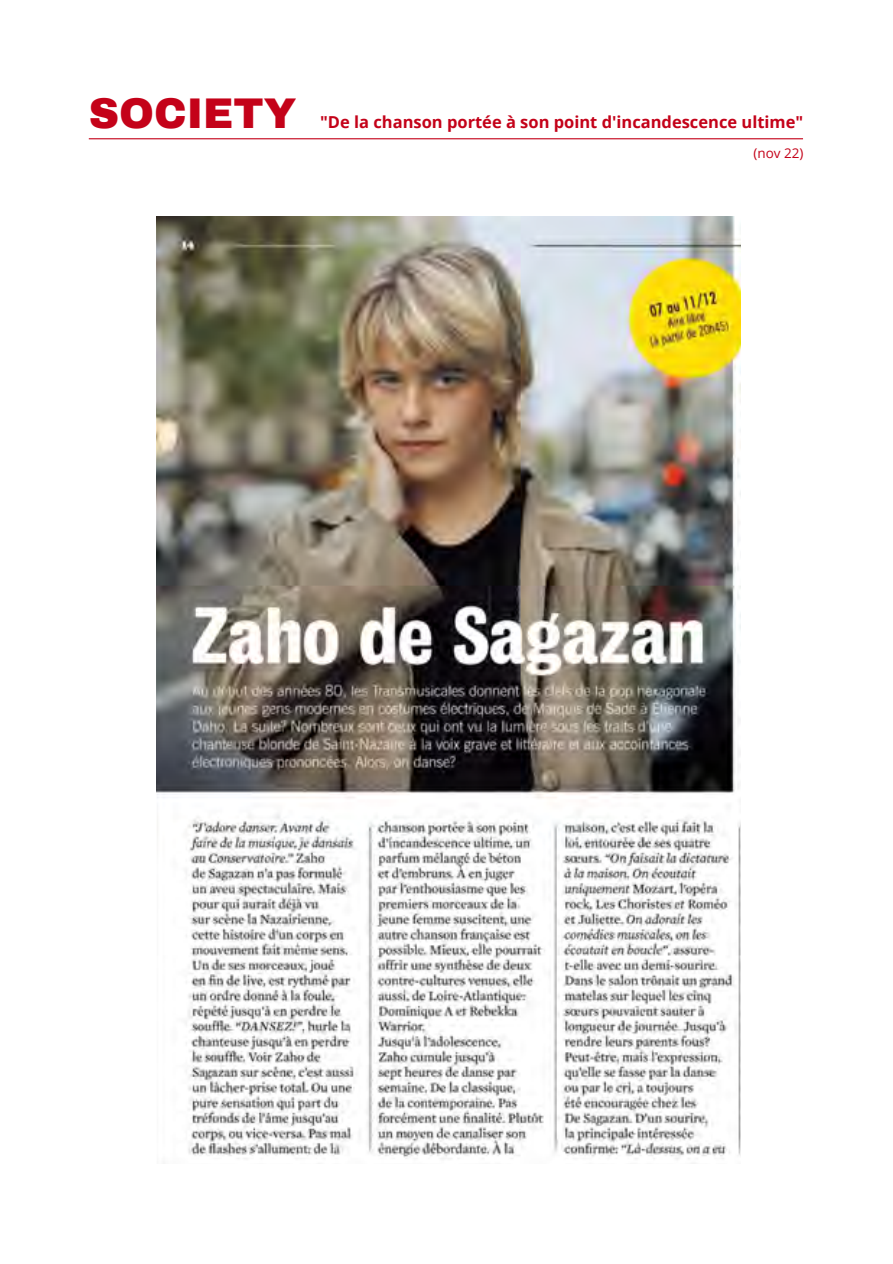
<style>
.page{position:relative;width:893px;height:1264px;background:#fff}
.page>*{position:absolute;margin:0;border:0;box-sizing:border-box;transform-origin:0 0}
.t1{font:900 42px "Archivo";color:#c40219}
.t2{font:700 16.5px "Open Sans";color:#c40219}
.t3{font:13.5px "Open Sans";color:#c40219}
</style>
<div class="page">
<hr style="left:89px;top:138px;width:714px;height:1px;background:#c40219">
<img style="left:157px;top:217px;width:583px;height:943px">
<h1 class="t1" style="left:89px;top:91px;width:209px">SOCIETY</h1>
<p class="t2" style="left:320px;top:110px;width:484px">"De la chanson portée à son point d'incandescence ultime"</p>
<p class="t3" style="left:753px;top:144px;width:51px">(nov 22)</p>
</div>
